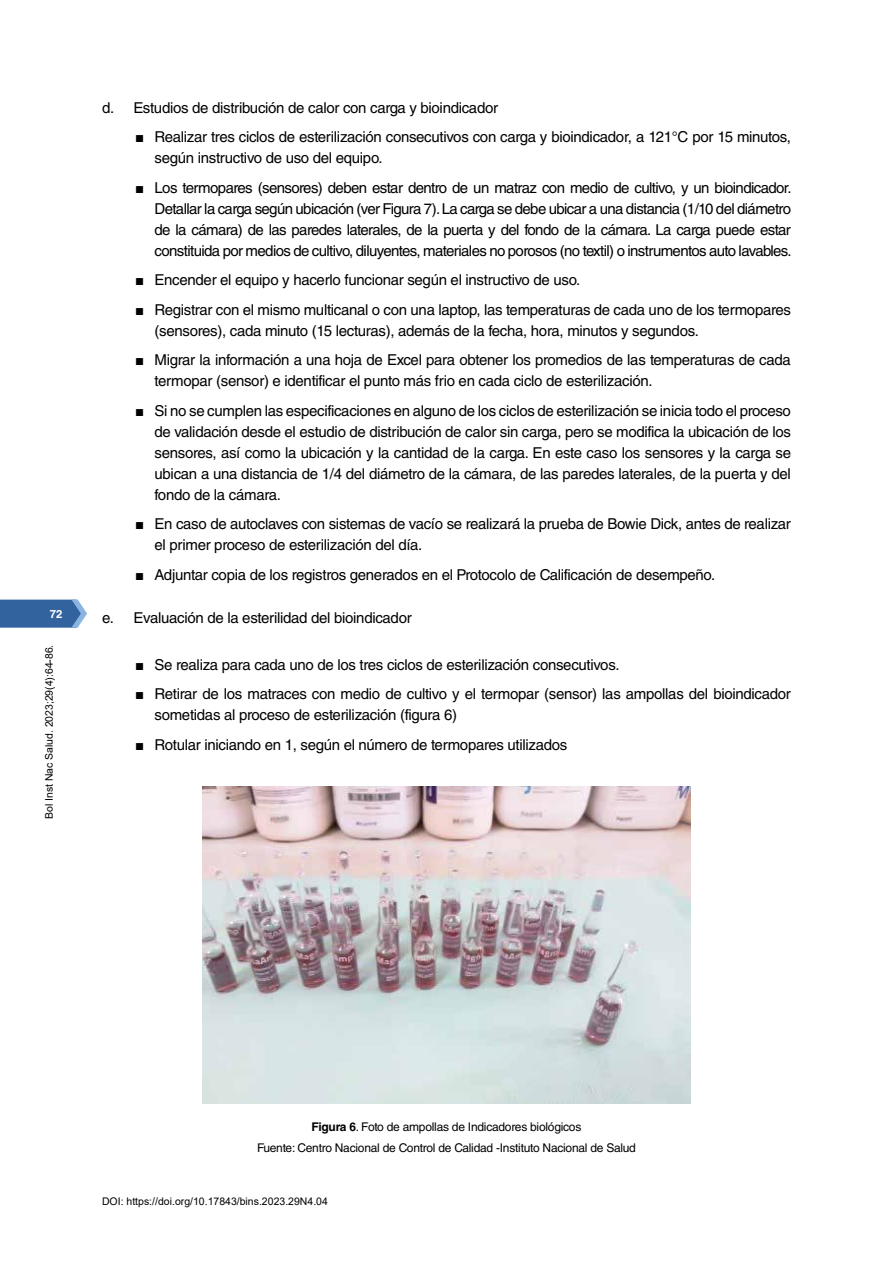
<style>
.page{position:relative;width:893px;height:1263px;background:#fff}
.page>*{position:absolute;margin:0;border:0;box-sizing:border-box;transform-origin:0 0}
.t1{font:15px/21px "Helvetica LT Std";letter-spacing:-.02em;color:#000}
.t2{font:12px/21px "Helvetica LT Std";letter-spacing:-.02em;color:#000;text-align:center}
.t3{font:700 11.4px "Helvetica LT Std";color:#fff}
.t4{font:10.5px "Arial";color:#000}
.s1{font-family:"Arial"}
.s2{font-weight:700}
</style>
<div class="page">
<svg style="left:0;top:600px;width:87px;height:28px;background:#4572a8"></svg>
<img style="left:203px;top:787px;width:487px;height:316px">
<p class="t3" style="left:50px;top:607px;width:14px">72</p>
<p class="t4" style="left:42px;top:818px;width:175px;rotate:-90deg">Bol Inst Nac Salud. 2023;29(4):64-86.</p>
<p class="t1" style="left:102px;top:97px;width:398px">d. Estudios de distribución de calor con carga y bioindicador</p>
<p class="t1" style="left:155px;top:127px;width:638px;text-indent:-20px"><span class="s1">■</span> Realizar tres ciclos de esterilización consecutivos con carga y bioindicador, a 121°C por 15 minutos, según instructivo de uso del equipo.</p>
<p class="t1" style="left:155px;top:177px;width:639px;text-align:justify;text-indent:-20px"><span class="s1">■</span> Los termopares (sensores) deben estar dentro de un matraz con medio de cultivo, y un bioindicador.<br>Detallar la carga según ubicación (ver Figura 7). La carga se debe ubicar a una distancia (1/10 del diámetro de la cámara) de las paredes laterales, de la puerta y del fondo de la cámara. La carga puede estar constituida por medios de cultivo, diluyentes, materiales no porosos (no textil) o instrumentos auto lavables.</p>
<p class="t1" style="left:135px;top:270px;width:447px"><span class="s1">■</span> Encender el equipo y hacerlo funcionar según el instructivo de uso.</p>
<p class="t1" style="left:155px;top:299px;width:638px;text-indent:-20px"><span class="s1">■</span> Registrar con el mismo multicanal o con una laptop, las temperaturas de cada uno de los termopares (sensores), cada minuto (15 lecturas), además de la fecha, hora, minutos y segundos.</p>
<p class="t1" style="left:155px;top:350px;width:638px;text-indent:-20px"><span class="s1">■</span> Migrar la información a una hoja de Excel para obtener los promedios de las temperaturas de cada termopar (sensor) e identificar el punto más frio en cada ciclo de esterilización.</p>
<p class="t1" style="left:155px;top:400px;width:638px;text-align:justify;text-indent:-20px"><span class="s1">■</span> Si no se cumplen las especificaciones en alguno de los ciclos de esterilización se inicia todo el proceso de validación desde el estudio de distribución de calor sin carga, pero se modifica la ubicación de los sensores, así como la ubicación y la cantidad de la carga. En este caso los sensores y la carga se ubican a una distancia de 1/4 del diámetro de la cámara, de las paredes laterales, de la puerta y del fondo de la cámara.</p>
<p class="t1" style="left:155px;top:514px;width:638px;text-indent:-20px"><span class="s1">■</span> En caso de autoclaves con sistemas de vacío se realizará la prueba de Bowie Dick, antes de realizar el primer proceso de esterilización del día.</p>
<p class="t1" style="left:135px;top:564px;width:582px"><span class="s1">■</span> Adjuntar copia de los registros generados en el Protocolo de Calificación de desempeño.</p>
<p class="t1" style="left:102px;top:607px;width:311px">e. Evaluación de la esterilidad del bioindicador</p>
<p class="t1" style="left:135px;top:654px;width:486px"><span class="s1">■</span> Se realiza para cada uno de los tres ciclos de esterilización consecutivos.</p>
<p class="t1" style="left:155px;top:683px;width:638px;text-indent:-20px"><span class="s1">■</span> Retirar de los matraces con medio de cultivo y el termopar (sensor) las ampollas del bioindicador sometidas al proceso de esterilización (figura 6)</p>
<p class="t1" style="left:135px;top:734px;width:434px"><span class="s1">■</span> Rotular iniciando en 1, según el número de termopares utilizados</p>
<p class="t2" style="left:257px;top:1116px;width:380px"><span class="s2">Figura 6</span>. Foto de ampollas de Indicadores biológicos<br>Fuente: Centro Nacional de Control de Calidad -Instituto Nacional de Salud</p>
<p class="t4" style="left:102px;top:1194px;width:227px">DOI: https://doi.org/10.17843/bins.2023.29N4.04</p>
</div>
